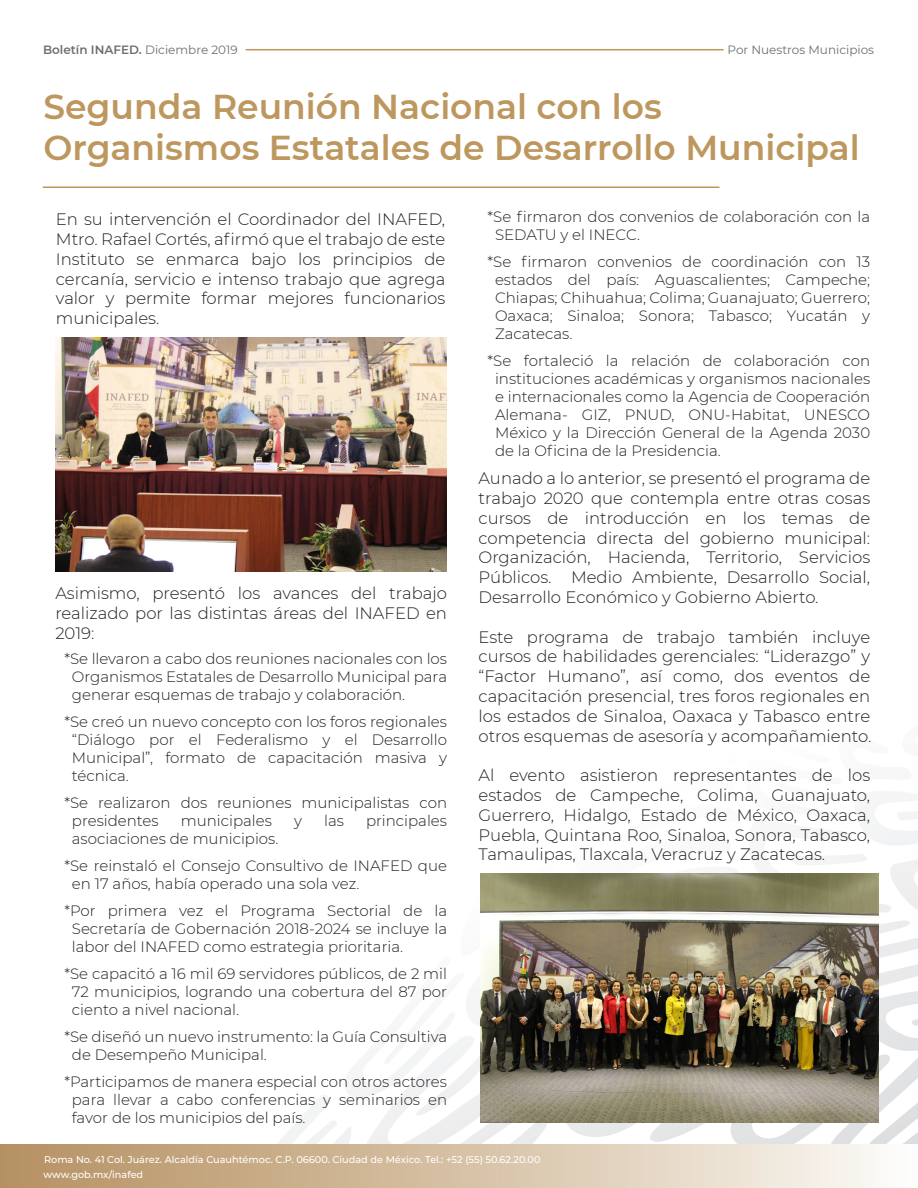
<style>
.page{position:relative;width:918px;height:1188px;background:#fff}
.page>*{position:absolute;margin:0;border:0;box-sizing:border-box;transform-origin:0 0}
.t1{font:600 34.5px/41.4px "Montserrat";color:#bd975e}
.t2{font:300 16.5px/19.8px "Montserrat";color:#231f20;text-align:justify}
.t3{font:300 15px/18px "Montserrat";color:#231f20}
.t4{font:600 12px "Montserrat";color:#6d6e71}
.t5{font:12px "Montserrat";color:#6d6e71}
.t6{font:500 9.75px/15.3px "Montserrat";color:#fff}
.s1{font-weight:400}
</style>
<div class="page">
<svg style="left:567px;top:794px;width:351px;height:90px"></svg>
<div style="left:0;top:1145px;width:918px;height:43px;background:linear-gradient(to right,#b48e5d,#fbf9f4)"></div>
<hr style="left:43px;top:187px;width:677px;height:1px;background:#bd975e">
<hr style="left:246px;top:49px;width:478px;height:1px;background:#bd975e">
<img style="left:56px;top:338px;width:391px;height:234px">
<img style="left:481px;top:874px;width:398px;height:249px">
<p class="t4" style="left:43px;top:41px;width:196px">Boletín INAFED. <span class="s1">Diciembre 2019</span></p>
<p class="t5" style="left:728px;top:42px;width:148px">Por Nuestros Municipios</p>
<h1 class="t1" style="left:44px;top:84px;width:818px">Segunda Reunión Nacional con los<br>Organismos Estatales de Desarrollo Municipal</h1>
<p class="t2" style="left:56px;top:209px;width:391px">En su intervención el Coordinador del INAFED, Mtro. Rafael Cortés, afirmó que el trabajo de este Instituto se enmarca bajo los principios de cercanía, servicio e intenso trabajo que agrega valor y permite formar mejores funcionarios municipales.</p>
<p class="t2" style="left:55px;top:583px;width:393px">Asimismo, presentó los avances del trabajo realizado por las distintas áreas del INAFED en 2019:</p>
<p class="t3" style="left:72px;top:649px;width:377px;text-align:justify;text-indent:-8px">*Se llevaron a cabo dos reuniones nacionales con los Organismos Estatales de Desarrollo Municipal para generar esquemas de trabajo y colaboración.</p>
<p class="t3" style="left:72px;top:712px;width:377px;text-align:justify;text-indent:-8px">*Se creó un nuevo concepto con los foros regionales “Diálogo por el Federalismo y el Desarrollo Municipal”, formato de capacitación masiva y técnica.</p>
<p class="t3" style="left:72px;top:793px;width:377px;text-indent:-8px">*Se realizaron dos reuniones municipalistas con presidentes</p>
<p class="t3" style="left:181px;top:811px;width:93px">municipales</p>
<p class="t3" style="left:294px;top:811px;width:9px">y</p>
<p class="t3" style="left:324px;top:811px;width:21px">las</p>
<p class="t3" style="left:366px;top:811px;width:83px">principales</p>
<p class="t3" style="left:64px;top:825px;width:384px;line-height:27px;text-indent:8px">asociaciones de municipios.<br>*Se reinstaló el Consejo Consultivo de INAFED que</p>
<p class="t3" style="left:64px;top:870px;width:384px;line-height:27px;text-indent:8px">en 17 años, había operado una sola vez.<br>*Por primera vez el Programa Sectorial de la</p>
<p class="t3" style="left:72px;top:919px;width:377px">Secretaría de Gobernación 2018-2024 se incluye la labor del INAFED como estrategia prioritaria.</p>
<p class="t3" style="left:72px;top:964px;width:377px;text-align:justify;text-indent:-8px">*Se capacitó a 16 mil 69 servidores públicos, de 2 mil 72 municipios, logrando una cobertura del 87 por ciento a nivel nacional.</p>
<p class="t3" style="left:72px;top:1027px;width:377px;text-indent:-8px">*Se diseñó un nuevo instrumento: la Guía Consultiva de Desempeño Municipal.</p>
<p class="t3" style="left:72px;top:1072px;width:377px;text-align:justify;text-indent:-8px">*Participamos de manera especial con otros actores para llevar a cabo conferencias y seminarios en favor de los municipios del país.</p>
<p class="t3" style="left:495px;top:207px;width:377px;text-indent:-8px">*Se firmaron dos convenios de colaboración con la<br>SEDATU y el INECC.</p>
<p class="t3" style="left:495px;top:252px;width:377px;text-align:justify;text-indent:-8px">*Se firmaron convenios de coordinación con 13 estados del país: Aguascalientes; Campeche; Chiapas; Chihuahua; Colima; Guanajuato; Guerrero; Oaxaca; Sinaloa; Sonora; Tabasco; Yucatán y Zacatecas.</p>
<p class="t3" style="left:495px;top:351px;width:377px;text-align:justify;text-indent:-8px">*Se fortaleció la relación de colaboración con instituciones académicas y organismos nacionales e internacionales como la Agencia de Cooperación Alemana- GIZ, PNUD, ONU-Habitat, UNESCO México y la Dirección General de la Agenda 2030 de la Oficina de la Presidencia.</p>
<p class="t2" style="left:479px;top:468px;width:393px">Aunado a lo anterior, se presentó el programa de trabajo 2020 que contempla entre otras cosas cursos de introducción en los temas de competencia directa del gobierno municipal:<br>Organización, Hacienda, Territorio, Servicios Públicos. Medio Ambiente, Desarrollo Social, Desarrollo Económico y Gobierno Abierto.</p>
<p class="t2" style="left:479px;top:626px;width:394px">Este programa de trabajo también incluye cursos de habilidades gerenciales: “Liderazgo” y “Factor Humano”, así como, dos eventos de capacitación presencial, tres foros regionales en los estados de Sinaloa, Oaxaca y Tabasco entre otros esquemas de asesoría y acompañamiento.</p>
<p class="t2" style="left:479px;top:765px;width:393px">Al evento asistieron representantes de los estados de Campeche, Colima, Guanajuato, Guerrero, Hidalgo, Estado de México, Oaxaca, Puebla, Quintana Roo, Sinaloa, Sonora, Tabasco, Tamaulipas, Tlaxcala, Veracruz y Zacatecas.</p>
<p class="t6" style="left:44px;top:1151px;width:498px">Roma No. 41 Col. Juárez. Alcaldía Cuauhtémoc. C.P. 06600. Ciudad de México. Tel.: +52 (55) 50.62.20.00 www.gob.mx/inafed</p>
</div>
